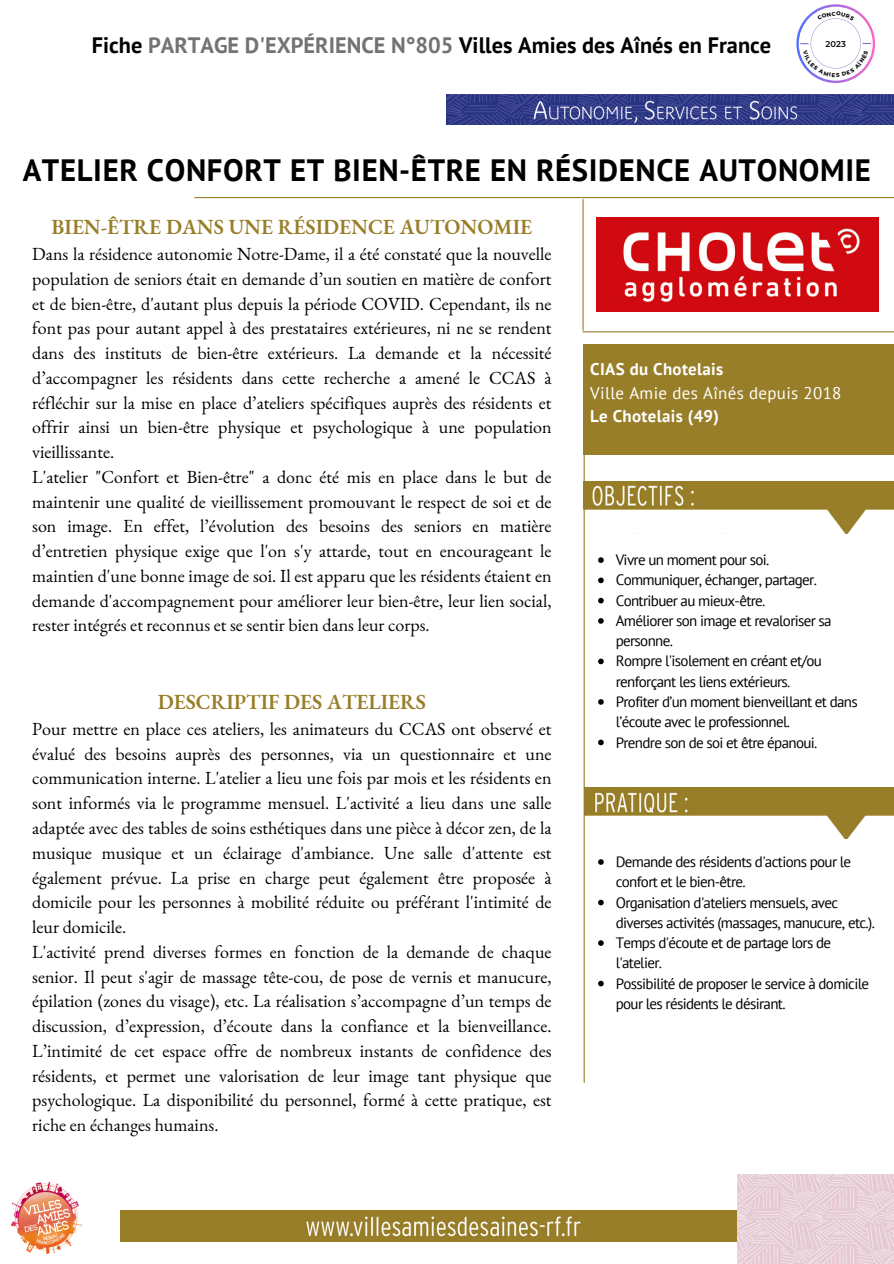
<style>
.page{position:relative;width:894px;height:1264px;background:#fff}
.page>*{position:absolute;margin:0;border:0;box-sizing:border-box;transform-origin:0 0}
.t1{font:700 30.75px "PT Sans";letter-spacing:.02em;color:#000}
.t2{font:700 22.35px "PT Sans";color:#000}
.t3{font:600 21px "EB Garamond";color:#987e28}
.t4{font:18px/24.8px "EB Garamond";color:#000}
.t5{font:700 16.95px/23.4px "PT Sans";letter-spacing:.02em;color:#fff}
.t6{font:15px/20.2px "PT Sans";letter-spacing:-.045em;color:#000}
.t7{font:600 8.4px "Montserrat";color:#000}
.s1{color:#737373}
.s2{font-weight:400}
</style>
<div class="page">
<hr style="left:583px;top:417px;width:1px;height:665px;background:#987e28">
<img style="left:120px;top:1210px;width:617px;height:31px">
<img style="left:737px;top:1174px;width:156px;height:89px">
<img style="left:584px;top:787px;width:309px;height:52px">
<img style="left:583px;top:481px;width:310px;height:52px">
<div style="left:583px;top:344px;width:310px;height:111px;background:#987e28"></div>
<hr style="left:195px;top:197px;width:698px;height:1px;background:#987e28">
<hr style="left:582px;top:199px;width:1px;height:131px;background:#987e28">
<hr style="left:583px;top:331px;width:310px;height:1px;background:#987e28">
<img style="left:12px;top:1182px;width:69px;height:71px">
<img style="left:446px;top:95px;width:447px;height:29px">
<img style="left:596px;top:218px;width:282px;height:93px">
<svg style="left:598px;top:557px;width:5px;height:6px"></svg>
<svg style="left:598px;top:577px;width:5px;height:6px"></svg>
<svg style="left:598px;top:598px;width:5px;height:5px"></svg>
<svg style="left:598px;top:618px;width:5px;height:5px"></svg>
<svg style="left:598px;top:658px;width:5px;height:6px"></svg>
<svg style="left:598px;top:699px;width:5px;height:5px"></svg>
<svg style="left:598px;top:739px;width:5px;height:6px"></svg>
<svg style="left:598px;top:859px;width:5px;height:5px"></svg>
<svg style="left:598px;top:899px;width:5px;height:6px"></svg>
<svg style="left:598px;top:940px;width:5px;height:5px"></svg>
<svg style="left:598px;top:980px;width:5px;height:6px"></svg>
<svg style="left:796px;top:4px;width:78px;height:79px"></svg>
<p class="t2" style="left:92px;top:31px;width:680px">Fiche <span class="s1">PARTAGE D'EXPÉRIENCE N°805</span> Villes Amies des Aînés en France</p>
<p class="t7" style="left:825px;top:39px;width:22px">2023</p>
<p class="t1" style="left:23px;top:149px;width:849px">ATELIER CONFORT ET BIEN-ÊTRE EN RÉSIDENCE AUTONOMIE</p>
<p class="t3" style="left:52px;top:213px;width:482px">BIEN-ÊTRE DANS UNE RÉSIDENCE AUTONOMIE</p>
<p class="t4" style="left:32px;top:241px;width:520px">Dans la résidence autonomie Notre-Dame, il a été constaté que la nouvelle population de seniors était en demande d’un soutien en matière de confort et de bien-être, d'autant plus depuis la période COVID. Cependant, ils ne font pas pour autant appel à des prestataires extérieures, ni ne se rendent dans des instituts de bien-être extérieurs. La demande et la nécessité d’accompagner les résidents dans cette recherche a amené le CCAS à réfléchir sur la mise en place d’ateliers spécifiques auprès des résidents et offrir ainsi un bien-être physique et psychologique à une population vieillissante.<br>L'atelier "Confort et Bien-être" a donc été mis en place dans le but de maintenir une qualité de vieillissement promouvant le respect de soi et de son image. En effet, l’évolution des besoins des seniors en matière d’entretien physique exige que l'on s'y attarde, tout en encourageant le maintien d'une bonne image de soi. Il est apparu que les résidents étaient en demande d'accompagnement pour améliorer leur bien-être, leur lien social, rester intégrés et reconnus et se sentir bien dans leur corps.</p>
<p class="t3" style="left:158px;top:688px;width:270px">DESCRIPTIF DES ATELIERS</p>
<p class="t4" style="left:32px;top:716px;width:520px">Pour mettre en place ces ateliers, les animateurs du CCAS ont observé et évalué des besoins auprès des personnes, via un questionnaire et une communication interne. L'atelier a lieu une fois par mois et les résidents en sont informés via le programme mensuel. L'activité a lieu dans une salle adaptée avec des tables de soins esthétiques dans une pièce à décor zen, de la musique musique et un éclairage d'ambiance. Une salle d'attente est également prévue. La prise en charge peut également être proposée à domicile pour les personnes à mobilité réduite ou préférant l'intimité de leur domicile.<br>L'activité prend diverses formes en fonction de la demande de chaque senior. Il peut s'agir de massage tête-cou, de pose de vernis et manucure, épilation (zones du visage), etc. La réalisation s’accompagne d’un temps de discussion, d’expression, d’écoute dans la confiance et la bienveillance.<br>L’intimité de cet espace offre de nombreux instants de confidence des résidents, et permet une valorisation de leur image tant physique que psychologique. La disponibilité du personnel, formé à cette pratique, est riche en échanges humains.</p>
<p class="t5" style="left:590px;top:357px;width:253px">CIAS du Chotelais<br><span class="s2">Ville Amie des Aînés depuis 2018<br></span>Le Chotelais (49)</p>
<p class="t6" style="left:615px;top:549px;width:155px">Vivre un moment pour soi.</p>
<p class="t6" style="left:615px;top:569px;width:202px">Communiquer, échanger, partager.</p>
<p class="t6" style="left:615px;top:590px;width:151px">Contribuer au mieux-être.</p>
<p class="t6" style="left:615px;top:610px;width:217px">Améliorer son image et revaloriser sa personne.</p>
<p class="t6" style="left:615px;top:650px;width:207px">Rompre l'isolement en créant et/ou renforçant les liens extérieurs.</p>
<p class="t6" style="left:615px;top:691px;width:243px">Profiter d’un moment bienveillant et dans l’écoute avec le professionnel.</p>
<p class="t6" style="left:615px;top:731px;width:203px">Prendre son de soi et être épanoui.</p>
<p class="t6" style="left:615px;top:851px;width:237px">Demande des résidents d'actions pour le confort et le bien-être.</p>
<p class="t6" style="left:615px;top:891px;width:260px">Organisation d'ateliers mensuels, avec diverses activités (massages, manucure, etc.).</p>
<p class="t6" style="left:615px;top:932px;width:217px">Temps d'écoute et de partage lors de l'atelier.</p>
<p class="t6" style="left:615px;top:972px;width:255px">Possibilité de proposer le service à domicile pour les résidents le désirant.</p>
</div>
